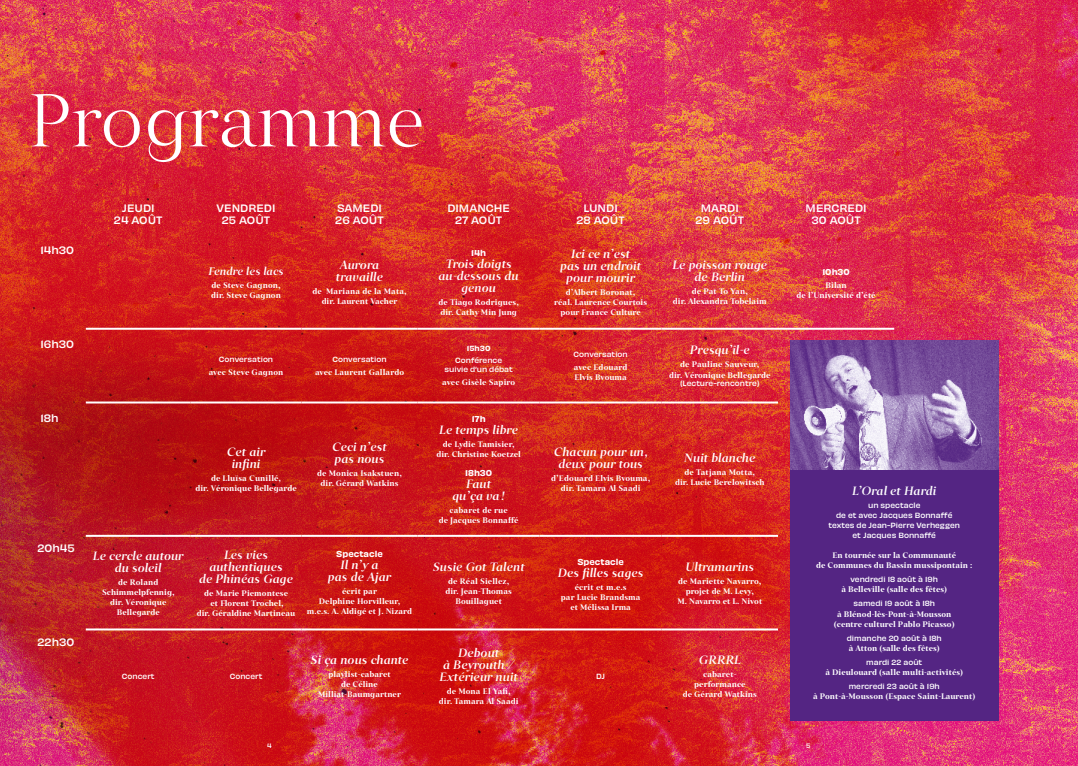
<style>
.page{position:relative;width:1078px;height:766px;background:#fff}
.page>*{position:absolute;margin:0;border:0;box-sizing:border-box;transform-origin:0 0}
.t1{font:300 74px "Carot Display";color:#fff}
.t2{font:italic 500 12px/12px "Carot Display";color:#fff;text-align:center}
.t3{font:italic 500 11px "Carot Display";color:#fff}
.t4{font:500 10px/12px "Obviously";color:#fff;text-align:center}
.t5{font:700 8px/10px "Carot Display";color:#fff;text-align:center}
.t6{font:8px "Obviously Semi";color:#fff}
.t7{font:500 7px/10px "Obviously";color:#fff;text-align:center}
.t8{font:7px "Obviously Semi";color:#fff}
.t9{font:500 6px "Obviously";color:#fff}
</style>
<div class="page">
<img style="left:732px;top:0;width:345px;height:765px">
<img style="left:0;top:0;width:732px;height:765px">
<div style="left:789px;top:469px;width:209px;height:251px;background:#542583"></div>
<hr style="left:86px;top:327px;width:105px;height:2px;background:#fff">
<hr style="left:191px;top:327px;width:110px;height:2px;background:#fff">
<hr style="left:301px;top:327px;width:116px;height:2px;background:#fff">
<hr style="left:417px;top:327px;width:122px;height:2px;background:#fff">
<hr style="left:539px;top:327px;width:122px;height:2px;background:#fff">
<hr style="left:661px;top:327px;width:116px;height:2px;background:#fff">
<hr style="left:777px;top:327px;width:117px;height:2px;background:#fff">
<hr style="left:86px;top:401px;width:105px;height:2px;background:#fff">
<hr style="left:191px;top:401px;width:110px;height:2px;background:#fff">
<hr style="left:301px;top:401px;width:116px;height:2px;background:#fff">
<hr style="left:417px;top:401px;width:122px;height:2px;background:#fff">
<hr style="left:539px;top:401px;width:122px;height:2px;background:#fff">
<hr style="left:661px;top:401px;width:116px;height:2px;background:#fff">
<hr style="left:86px;top:534px;width:105px;height:2px;background:#fff">
<hr style="left:191px;top:534px;width:110px;height:2px;background:#fff">
<hr style="left:301px;top:534px;width:116px;height:2px;background:#fff">
<hr style="left:417px;top:534px;width:122px;height:2px;background:#fff">
<hr style="left:539px;top:534px;width:122px;height:2px;background:#fff">
<hr style="left:661px;top:534px;width:116px;height:2px;background:#fff">
<hr style="left:86px;top:628px;width:105px;height:2px;background:#fff">
<hr style="left:191px;top:628px;width:110px;height:2px;background:#fff">
<hr style="left:301px;top:628px;width:116px;height:2px;background:#fff">
<hr style="left:417px;top:628px;width:122px;height:2px;background:#fff">
<hr style="left:539px;top:628px;width:122px;height:2px;background:#fff">
<hr style="left:661px;top:628px;width:116px;height:2px;background:#fff">
<img style="left:789px;top:340px;width:209px;height:129px">
<h1 class="t1" style="left:29px;top:80px;width:397px">Programme</h1>
<p class="t4" style="left:114px;top:201px;width:50px">JEUDI<br>24 AOÛT</p>
<p class="t4" style="left:216px;top:201px;width:60px">VENDREDI<br>25 AOÛT</p>
<p class="t4" style="left:335px;top:201px;width:50px;text-align:left">SAMEDI<br>26 AOÛT</p>
<p class="t4" style="left:447px;top:201px;width:64px">DIMANCHE<br>27 AOÛT</p>
<p class="t4" style="left:576px;top:201px;width:50px">LUNDI<br>28 AOÛT</p>
<p class="t4" style="left:695px;top:201px;width:50px">MARDI<br>29 AOÛT</p>
<p class="t4" style="left:805px;top:201px;width:62px">MERCREDI<br>30 AOÛT</p>
<p class="t4" style="left:40px;top:244px;width:35px">14h30</p>
<h3 class="t3" style="left:208px;top:264px;width:77px">Fendre les lacs</h3>
<p class="t5" style="left:211px;top:280px;width:71px;text-align:left">de Steve Gagnon, dir. Steve Gagnon</p>
<h2 class="t2" style="left:336px;top:259px;width:49px">Aurora travaille</h2>
<p class="t5" style="left:312px;top:286px;width:96px">de Mariana de la Mata, dir. Laurent Vacher</p>
<p class="t6" style="left:471px;top:246px;width:17px">14h</p>
<h2 class="t2" style="left:438px;top:258px;width:82px">Trois doigts au-dessous du genou</h2>
<p class="t5" style="left:438px;top:297px;width:82px;text-align:left">de Tiago Rodrigues, dir. Cathy Min Jung</p>
<h2 class="t2" style="left:560px;top:248px;width:82px">Ici ce n’est pas un endroit pour mourir</h2>
<p class="t5" style="left:554px;top:287px;width:94px">d’Albert Boronat,<br>réal. Laurence Courtois pour France Culture</p>
<h2 class="t2" style="left:672px;top:259px;width:96px">Le poisson rouge de Berlin</h2>
<p class="t5" style="left:672px;top:286px;width:95px">de Pat To Yan,<br>dir. Alexandra Tobelaim</p>
<p class="t6" style="left:822px;top:265px;width:29px">10h30</p>
<p class="t5" style="left:796px;top:280px;width:81px">Bilan<br>de l’Université d’été</p>
<p class="t4" style="left:40px;top:337px;width:35px">16h30</p>
<p class="t7" style="left:219px;top:353px;width:56px">Conversation</p>
<p class="t5" style="left:209px;top:367px;width:76px">avec Steve Gagnon</p>
<p class="t7" style="left:332px;top:353px;width:56px">Conversation</p>
<p class="t5" style="left:315px;top:367px;width:91px">avec Laurent Gallardo</p>
<p class="t8" style="left:467px;top:343px;width:25px">15h30</p>
<p class="t7" style="left:444px;top:355px;width:70px;line-height:9px">Conférence suivie d’un débat</p>
<p class="t5" style="left:442px;top:378px;width:74px">avec Gisèle Sapiro</p>
<p class="t7" style="left:573px;top:348px;width:56px">Conversation</p>
<p class="t5" style="left:573px;top:362px;width:55px;text-align:left">avec Edouard<br>Elvis Bvouma</p>
<h2 class="t2" style="left:689px;top:345px;width:62px">Presqu’îl-e</h2>
<p class="t5" style="left:669px;top:360px;width:103px">de Pauline Sauveur,<br>dir. Véronique Bellegarde</p>
<p class="t7" style="left:680px;top:377px;width:81px">(Lecture-rencontre)</p>
<p class="t4" style="left:40px;top:411px;width:20px">18h</p>
<h2 class="t2" style="left:227px;top:446px;width:40px">Cet air infini</h2>
<p class="t5" style="left:195px;top:473px;width:103px">de Lluïsa Cunillé,<br>dir. Véronique Bellegarde</p>
<h2 class="t2" style="left:332px;top:441px;width:56px;text-align:left">Ceci n’est pas nous</h2>
<p class="t5" style="left:317px;top:468px;width:86px">de Monica Isakstuen, dir. Gérard Watkins</p>
<p class="t4" style="left:38px;top:541px;width:39px">20h45</p>
<p class="t4" style="left:38px;top:635px;width:38px">22h30</p>
<h2 class="t2" style="left:93px;top:550px;width:92px">Le cercle autour du soleil</h2>
<p class="t5" style="left:102px;top:577px;width:74px">de Roland<br>Schimmelpfennig, dir. Véronique<br>Bellegarde</p>
<h2 class="t2" style="left:199px;top:549px;width:95px">Les vies authentiques<br>de Phinéas Gage</h2>
<p class="t5" style="left:197px;top:588px;width:100px">de Marie Piemontese<br>et Florent Trochel,<br>dir. Géraldine Martineau</p>
<p class="t6" style="left:336px;top:547px;width:48px">Spectacle</p>
<h2 class="t2" style="left:328px;top:559px;width:65px">Il n’y a<br>pas de Ajar</h2>
<p class="t5" style="left:307px;top:586px;width:107px">écrit par<br>Delphine Horvilleur, m.e.s. A. Aldigé et J. Nizard</p>
<p class="t7" style="left:122px;top:670px;width:34px">Concert</p>
<p class="t7" style="left:230px;top:670px;width:34px">Concert</p>
<h2 class="t2" style="left:310px;top:654px;width:99px">Si ça nous chante</h2>
<p class="t5" style="left:318px;top:669px;width:84px">playlist-cabaret<br>de Céline<br>Milliat-Baumgartner</p>
<p class="t6" style="left:471px;top:412px;width:15px">17h</p>
<h2 class="t2" style="left:439px;top:424px;width:80px">Le temps libre</h2>
<p class="t5" style="left:436px;top:439px;width:86px">de Lydie Tamisier, dir. Christine Koetzel</p>
<p class="t6" style="left:465px;top:466px;width:29px">18h30</p>
<h2 class="t2" style="left:452px;top:478px;width:54px">Faut qu’ça va!</h2>
<p class="t5" style="left:439px;top:505px;width:81px">cabaret de rue<br>de Jacques Bonnaffé</p>
<h2 class="t2" style="left:432px;top:561px;width:93px">Susie Got Talent</h2>
<p class="t5" style="left:445px;top:576px;width:68px">de Réal Siellez, dir. Jean-Thomas<br>Bouillaguet</p>
<h2 class="t2" style="left:439px;top:647px;width:80px">Debout<br>à Beyrouth /<br>Extérieur nuit</h2>
<p class="t5" style="left:439px;top:686px;width:81px">de Mona El Yafi,<br>dir. Tamara Al Saadi</p>
<h2 class="t2" style="left:553px;top:446px;width:95px">Chacun pour un, deux pour tous</h2>
<p class="t5" style="left:551px;top:473px;width:100px">d’Edouard Elvis Bvouma, dir. Tamara Al Saadi</p>
<h2 class="t2" style="left:684px;top:452px;width:73px">Nuit blanche</h2>
<p class="t5" style="left:675px;top:467px;width:91px">de Tatjana Motta,<br>dir. Lucie Berelowitsch</p>
<p class="t6" style="left:577px;top:555px;width:48px">Spectacle</p>
<h2 class="t2" style="left:557px;top:567px;width:87px">Des filles sages</h2>
<p class="t5" style="left:561px;top:582px;width:81px">écrit et m.e.s<br>par Lucie Brandsma et Mélissa Irma</p>
<p class="t7" style="left:596px;top:670px;width:11px">DJ</p>
<h2 class="t2" style="left:685px;top:561px;width:70px">Ultramarins</h2>
<p class="t5" style="left:677px;top:576px;width:86px">de Mariette Navarro, projet de M. Levy,<br>M. Navarro et L. Nivot</p>
<h2 class="t2" style="left:698px;top:654px;width:44px">GRRRL</h2>
<p class="t5" style="left:682px;top:669px;width:75px">cabaret&shy;performance<br>de Gérard Watkins</p>
<h2 class="t2" style="left:851px;top:485px;width:86px">L’Oral et Hardi</h2>
<p class="t7" style="left:828px;top:500px;width:133px">un spectacle<br>de et avec Jacques Bonnaffé textes de Jean-Pierre Verheggen et Jacques Bonnaffé</p>
<p class="t5" style="left:816px;top:551px;width:158px">En tournée sur la Communauté<br>de Communes du Bassin mussipontain :</p>
<p class="t7" style="left:850px;top:574px;width:89px">vendredi 18 août à 19h</p>
<p class="t5" style="left:841px;top:585px;width:107px">à Belleville (salle des fêtes)</p>
<p class="t7" style="left:853px;top:598px;width:83px">samedi 19 août à 18h</p>
<p class="t5" style="left:833px;top:609px;width:122px">à Blénod-lès-Pont-à-Mousson (centre culturel Pablo Picasso)</p>
<p class="t7" style="left:846px;top:632px;width:96px">dimanche 20 août à 18h</p>
<p class="t5" style="left:848px;top:643px;width:92px">à Atton (salle des fêtes)</p>
<p class="t7" style="left:866px;top:656px;width:58px">mardi 22 août</p>
<p class="t5" style="left:825px;top:667px;width:139px">à Dieulouard (salle multi-activités)</p>
<p class="t7" style="left:848px;top:680px;width:92px">mercredi 23 août à 19h</p>
<p class="t5" style="left:812px;top:691px;width:164px">à Pont-à-Mousson (Espace Saint-Laurent)</p>
<p class="t9" style="left:267px;top:740px;width:6px">4</p>
<p class="t9" style="left:806px;top:740px;width:6px">5</p>
</div>
